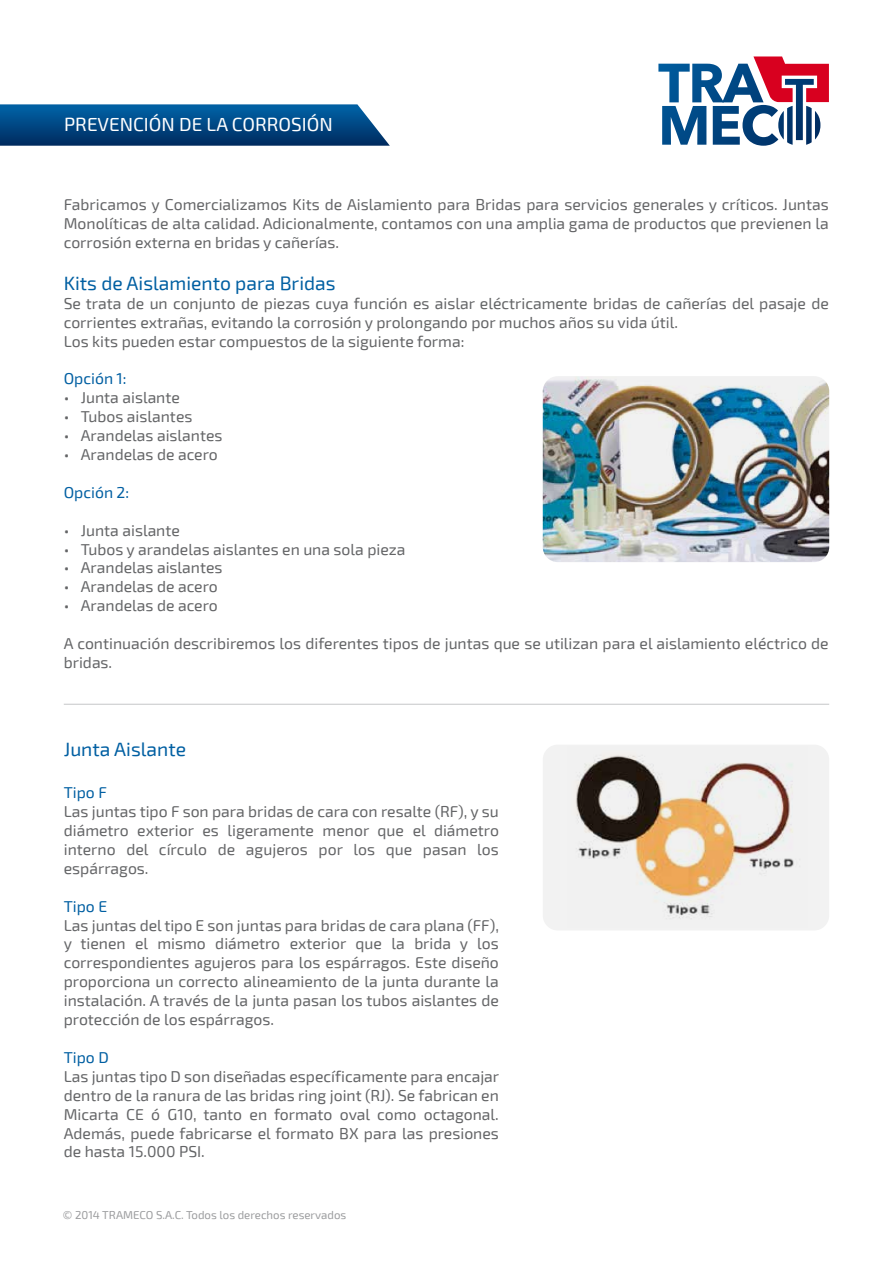
<style>
.page{position:relative;width:893px;height:1263px;background:#fff}
.page>*{position:absolute;margin:0;border:0;box-sizing:border-box;transform-origin:0 0}
.t1{font:19.2px "Exo 2";color:#005fa2}
.t2{font:18.9px "Exo 2";color:#fff}
.t3{font:15.75px/18.9px "Exo 2";color:#646567;text-align:justify}
.t4{font:15.75px "Exo 2";color:#005fa2}
.t5{font:11.4px "Exo 2";color:#9b9c9e}
</style>
<div class="page">
<svg style="left:658px;top:56px;width:171px;height:90px"></svg>
<svg style="left:0;top:104px;width:390px;height:42px;background:#0e5089"></svg>
<img style="left:543px;top:376px;width:286px;height:186px">
<div style="left:543px;top:745px;width:286px;height:185px;background:#f2f2f2;border-radius:15px"></div>
<img style="left:576px;top:755px;width:218px;height:163px">
<hr style="left:64px;top:704px;width:765px;height:1px;background:#c5c6c8">
<p class="t2" style="left:64px;top:113px;width:270px">PREVENCIÓN DE LA CORROSIÓN</p>
<p class="t3" style="left:64px;top:195px;width:766px">Fabricamos y Comercializamos Kits de Aislamiento para Bridas para servicios generales y críticos. Juntas Monolíticas de alta calidad. Adicionalmente, contamos con una amplia gama de productos que previenen la corrosión externa en bridas y cañerías.</p>
<p class="t1" style="left:64px;top:272px;width:273px">Kits de Aislamiento para Bridas</p>
<p class="t3" style="left:64px;top:294px;width:766px;text-align:left">Se trata de un conjunto de piezas cuya función es aislar eléctricamente bridas de cañerías del pasaje de corrientes extrañas, evitando la corrosión y prolongando por muchos años su vida útil.<br>Los kits pueden estar compuestos de la siguiente forma:</p>
<p class="t4" style="left:64px;top:370px;width:64px">Opción 1:</p>
<p class="t3" style="left:64px;top:389px;width:118px">• Junta aislante</p>
<p class="t3" style="left:64px;top:407px;width:130px">• Tubos aislantes</p>
<p class="t3" style="left:64px;top:426px;width:160px">• Arandelas aislantes</p>
<p class="t3" style="left:64px;top:445px;width:155px">• Arandelas de acero</p>
<p class="t4" style="left:64px;top:483px;width:67px">Opción 2:</p>
<p class="t3" style="left:64px;top:521px;width:118px">• Junta aislante</p>
<p class="t3" style="left:64px;top:540px;width:343px">• Tubos y arandelas aislantes en una sola pieza</p>
<p class="t3" style="left:64px;top:559px;width:160px">• Arandelas aislantes</p>
<p class="t3" style="left:64px;top:578px;width:155px">• Arandelas de acero</p>
<p class="t3" style="left:64px;top:596px;width:155px">• Arandelas de acero</p>
<p class="t3" style="left:64px;top:634px;width:766px">A continuación describiremos los diferentes tipos de juntas que se utilizan para el aislamiento eléctrico de bridas.</p>
<p class="t1" style="left:64px;top:738px;width:124px">Junta Aislante</p>
<p class="t4" style="left:64px;top:783px;width:45px">Tipo F</p>
<p class="t3" style="left:64px;top:802px;width:437px">Las juntas tipo F son para bridas de cara con resalte (RF), y su diámetro exterior es ligeramente menor que el diámetro interno del círculo de agujeros por los que pasan los espárragos.</p>
<p class="t4" style="left:64px;top:897px;width:45px">Tipo E</p>
<p class="t3" style="left:64px;top:916px;width:437px">Las juntas del tipo E son juntas para bridas de cara plana (FF), y tienen el mismo diámetro exterior que la brida y los correspondientes agujeros para los espárragos. Este diseño proporciona un correcto alineamiento de la junta durante la instalación. A través de la junta pasan los tubos aislantes de protección de los espárragos.</p>
<p class="t4" style="left:64px;top:1048px;width:47px">Tipo D</p>
<p class="t3" style="left:64px;top:1067px;width:437px">Las juntas tipo D son diseñadas específicamente para encajar dentro de la ranura de las bridas ring joint (RJ). Se fabrican en Micarta CE ó G10, tanto en formato oval como octagonal.<br>Además, puede fabricarse el formato BX para las presiones de hasta 15.000 PSI.</p>
<p class="t5" style="left:63px;top:1208px;width:285px">© 2014 TRAMECO S.A.C. Todos los derechos reservados</p>
</div>
